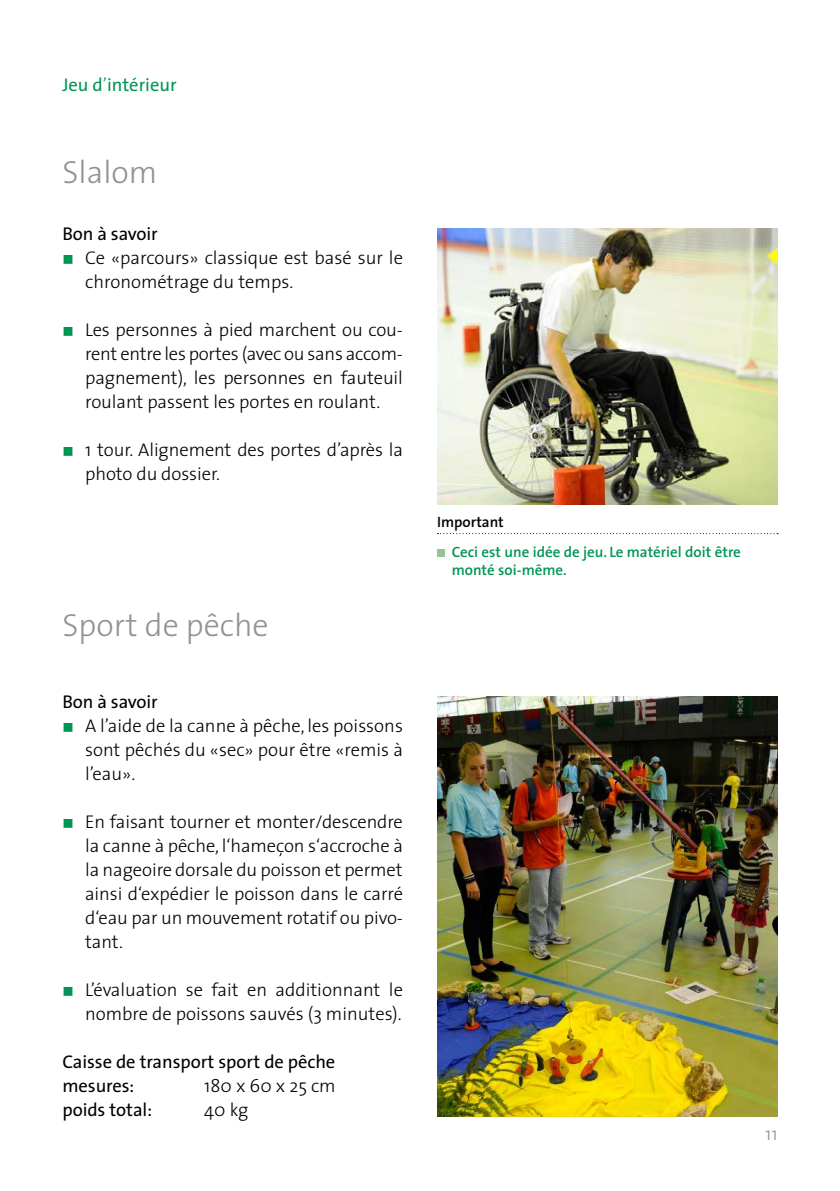
<style>
.page{position:relative;width:840px;height:1191px;background:#fff}
.page>*{position:absolute;margin:0;border:0;box-sizing:border-box;transform-origin:0 0}
.t1{font:300 32px "The Sans";color:#949290}
.t2{font:300 18.4px/24px "The Sans";letter-spacing:-.005em;color:#000;text-align:justify}
.t3{font:18.4px/24px "The Sans";letter-spacing:-.005em;color:#000}
.t4{font:18.4px "The Sans";color:#009456}
.t5{font:300 18.4px "The Sans";color:#949290}
.t6{font:600 15px/18px "The Sans";color:#009456}
.t7{font:600 15px "The Sans";color:#000}
.s1{font-weight:300}
.s2{color:#009456}
</style>
<div class="page">
<img style="left:437px;top:696px;width:340px;height:420px">
<svg style="left:437px;top:533px;width:340px;height:1px"></svg>
<div style="left:437px;top:549px;width:7px;height:8px;background:#93c893"></div>
<img style="left:437px;top:228px;width:340px;height:276px">
<p class="t4" style="left:62px;top:70px;width:116px">Jeu d<span class="s1">’</span>intérieur</p>
<h1 class="t1" style="left:62px;top:145px;width:96px">Slalom</h1>
<p class="t3" style="left:62px;top:221px;width:97px">Bon à savoir</p>
<p class="t2" style="left:85px;top:245px;width:319px;text-indent:-23px"><span class="s2">■</span> Ce «parcours» classique est basé sur le chronométrage du temps.</p>
<p class="t2" style="left:85px;top:317px;width:319px;text-indent:-23px"><span class="s2">■</span> Les personnes à pied marchent ou cou&shy;rent entre les portes (avec ou sans accom&shy;pagnement), les personnes en fauteuil roulant passent les portes en roulant.</p>
<p class="t2" style="left:85px;top:437px;width:319px;text-indent:-23px"><span class="s2">■</span> 1 tour. Alignement des portes d’après la photo du dossier.</p>
<h1 class="t1" style="left:62px;top:599px;width:208px">Sport de pêche</h1>
<p class="t3" style="left:62px;top:689px;width:97px">Bon à savoir</p>
<p class="t2" style="left:85px;top:713px;width:319px;text-indent:-23px"><span class="s2">■</span> A l’aide de la canne à pêche, les poissons sont pêchés du «sec» pour être «remis à l’eau».</p>
<p class="t2" style="left:85px;top:809px;width:319px;text-indent:-23px"><span class="s2">■</span> En faisant tourner et monter/descendre la canne à pêche, l‘hameçon s‘accroche à la nageoire dorsale du poisson et permet ainsi d‘expédier le poisson dans le carré d‘eau par un mouvement rotatif ou pivo&shy;tant.</p>
<p class="t2" style="left:62px;top:977px;width:342px;text-align:right"><span class="s2">■</span> L’évaluation se fait en additionnant le nombre de poissons sauvés (3 minutes).</p>
<p class="t3" style="left:62px;top:1049px;width:274px">Caisse de transport sport de pêche mesures:</p>
<p class="t2" style="left:204px;top:1073px;width:133px">180 x 60 x 25 cm</p>
<p class="t3" style="left:62px;top:1097px;width:91px">poids total:</p>
<p class="t2" style="left:204px;top:1097px;width:46px">40 kg</p>
<p class="t7" style="left:437px;top:510px;width:68px">Important</p>
<p class="t6" style="left:451px;top:542px;width:290px">Ceci est une idée de jeu. Le matériel doit être monté soi-même.</p>
<p class="t5" style="left:764px;top:1119px;width:14px">11</p>
</div>
